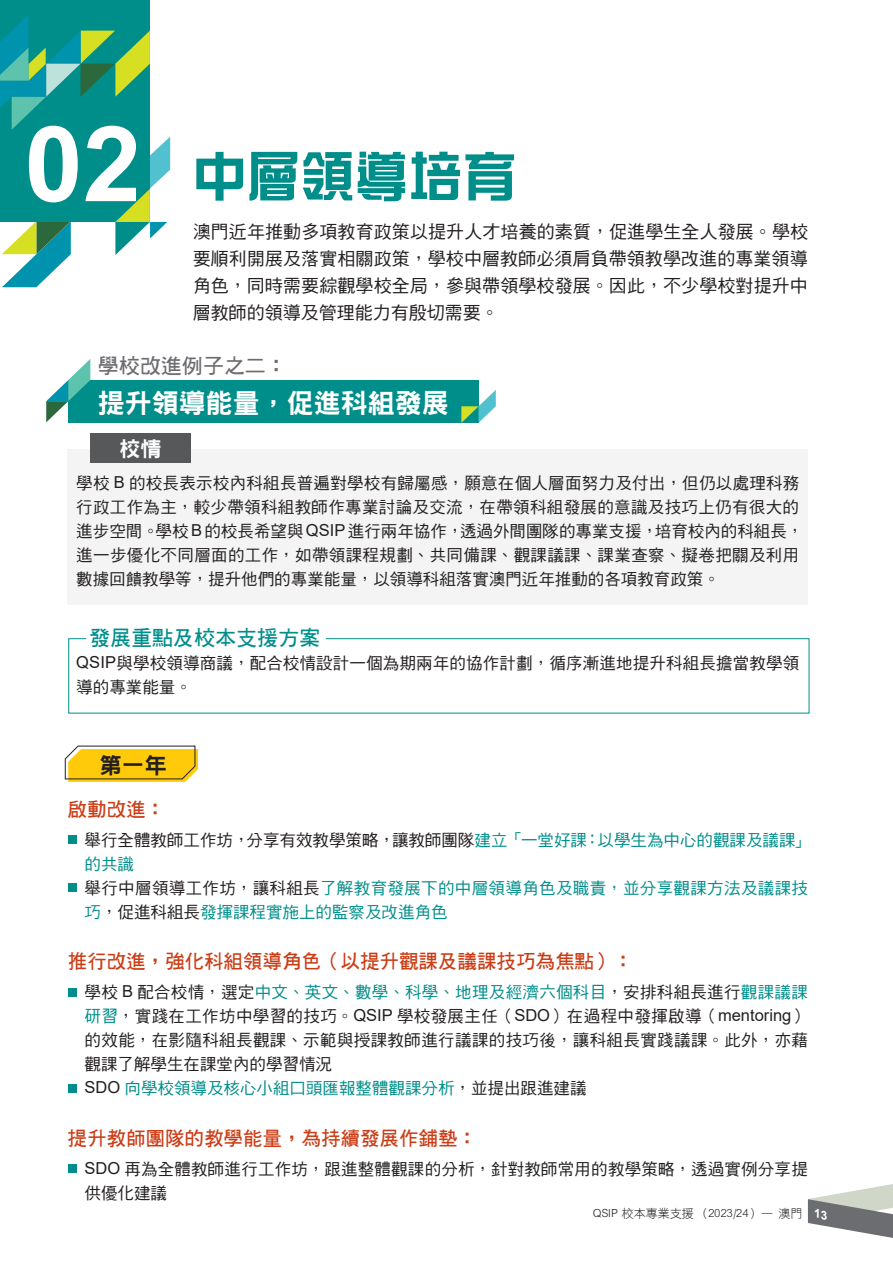
<style>
.page{position:relative;width:893px;height:1263px;background:#fff}
.page>*{position:absolute;margin:0;border:0;box-sizing:border-box;transform-origin:0 0}
.t1{font:700 105px "Arial";color:#fff}
.t2{font:54px "DF Zong Yi Bd HK BF";color:#008e8a}
.t3{font:27px "DFN Hei XB HK BF";color:#fff}
.t4{font:22.5px "DFN Hei XB HK BF";color:#231f20}
.t5{font:21px "DF Hei Bd HK BF";color:#008e8a}
.t6{font:21px "DF Hei Bd HKP BF";color:#6c6d70}
.t7{font:21px "DFN Hei XB HK BF";color:#fff}
.t8{font:19.5px "DF Hei Bd HKP BF";color:#cb3d16}
.t9{font:18px/27px "DF Hei Md HKSCS U";letter-spacing:.005em;color:#231f20;text-align:justify}
.t10{font:16.5px/24px "DF Hei Md HKSCS U";letter-spacing:.015em;color:#231f20}
.t11{font:16.5px/24px "DF Hei Md HKSCS U";color:#008e8a}
.t12{font:12px "Arial Lgt";color:#231f20}
.s1{font-family:"Arial"}
.s2{color:#231f20}
.s3{color:#008e8a}
.s4{font-family:"DF Hei Lt HKP BF"}
</style>
<div class="page">
<div style="left:68px;top:449px;width:740px;height:156px;background:#f4f4f4"></div>
<div style="left:68px;top:380px;width:411px;height:43px;background:#008e8a"></div>
<svg style="left:461px;top:390px;width:35px;height:33px"></svg>
<svg style="left:46px;top:359px;width:44px;height:63px"></svg>
<svg style="left:2px;top:222px;width:69px;height:65px"></svg>
<div style="left:0;top:0;width:150px;height:222px;background:#008e8a"></div>
<svg style="left:0;top:15px;width:150px;height:115px"></svg>
<svg style="left:115px;top:137px;width:55px;height:118px"></svg>
<div style="left:68px;top:835px;width:9px;height:9px;background:#008e8a"></div>
<div style="left:68px;top:883px;width:9px;height:9px;background:#008e8a"></div>
<div style="left:68px;top:988px;width:9px;height:9px;background:#008e8a"></div>
<div style="left:68px;top:1084px;width:9px;height:9px;background:#008e8a"></div>
<div style="left:68px;top:1164px;width:9px;height:9px;background:#008e8a"></div>
<svg style="left:65px;top:745px;width:133px;height:37px;background:#f0c62c"></svg>
<svg style="left:68px;top:638px;width:742px;height:76px"></svg>
<div style="left:90px;top:433px;width:101px;height:30px;background:#57585a"></div>
<svg style="left:808px;top:1184px;width:85px;height:54px"></svg>
<h1 class="t1" style="left:24px;top:90px;width:118px">02</h1>
<h2 class="t2" style="left:193px;top:149px;width:325px">中層領導培育</h2>
<p class="t9" style="left:193px;top:218px;width:617px">澳門近年推動多項教育政策以提升人才培養的素質，促進學生全人發展。學校要順利開展及落實相關政策，學校中層教師必須肩負帶領教學改進的專業領導角色，同時需要綜觀學校全局，參與帶領學校發展。因此，不少學校對提升中層教師的領導及管理能力有殷切需要。</p>
<p class="t6" style="left:98px;top:355px;width:190px">學校改進例子之二：</p>
<h3 class="t3" style="left:98px;top:389px;width:353px">提升領導能量，促進科組發展</h3>
<p class="t7" style="left:119px;top:438px;width:43px">校情</p>
<p class="t10" style="left:76px;top:471px;width:728px">學校 <span class="s1">B</span> 的校長表示校內科組長普遍對學校有歸屬感，願意在個人層面努力及付出，但仍以處理科務行政工作為主，較少帶領科組教師作專業討論及交流，在帶領科組發展的意識及技巧上仍有很大的進步空間。學校<span class="s1">B</span>的校長希望與<span class="s1">QSIP</span>進行兩年協作，透過外間團隊的專業支援，培育校內的科組長，進一步優化不同層面的工作，如帶領課程規劃、共同備課、觀課議課、課業查察、擬卷把關及利用數據回饋教學等，提升他們的專業能量，以領導科組落實澳門近年推動的各項教育政策。</p>
<p class="t5" style="left:89px;top:627px;width:233px">發展重點及校本支援方案</p>
<p class="t10" style="left:76px;top:651px;width:724px"><span class="s1">QSIP</span>與學校領導商議，配合校情設計一個為期兩年的協作計劃，循序漸進地提升科組長擔當教學領導的專業能量。</p>
<h3 class="t4" style="left:99px;top:754px;width:69px">第一年</h3>
<p class="t8" style="left:68px;top:799px;width:99px">啟動改進︰</p>
<p class="t11" style="left:85px;top:828px;width:729px"><span class="s2">舉行全體教師工作坊，分享有效教學策略，讓教師團隊</span>建立「一堂好課：以學生為中心的觀課及議課」的共識<br><span class="s2">舉行中層領導工作坊，讓科組長</span>了解教育發展下的中層領導角色及職責，並分享觀課方法及議課技巧<span class="s2">，促進科組長</span>發揮課程實施上的監察及改進角色</p>
<p class="t8" style="left:68px;top:951px;width:567px">推行改進，強化科組領導角色（以提升觀課及議課技巧為焦點）︰</p>
<p class="t10" style="left:85px;top:980px;width:725px">學校 <span class="s1">B</span> 配合校情，選定<span class="s3">中文、英文、數學、科學、地理及經濟六個科目</span>，安排科組長進行<span class="s3">觀課議課研習</span>，實踐在工作坊中學習的技巧。<span class="s1">QSIP</span> 學校發展主任（<span class="s1">SDO</span>）在過程中發揮啟導（<span class="s1">mentoring</span>）的效能，在影隨科組長觀課、示範與授課教師進行議課的技巧後，讓科組長實踐議課。此外，亦藉觀課了解學生在課堂內的學習情況<br><span class="s1">SDO</span> <span class="s3">向學校領導及核心小組口頭匯報整體觀課分析</span>，並提出跟進建議</p>
<p class="t8" style="left:68px;top:1128px;width:411px">提升教師團隊的教學能量，為持續發展作鋪墊︰</p>
<p class="t10" style="left:85px;top:1157px;width:725px"><span class="s1">SDO</span> 再為全體教師進行工作坊，跟進整體觀課的分析，針對教師常用的教學策略，透過實例分享提供優化建議</p>
<p class="t12" style="left:594px;top:1207px;width:210px">QSIP <span class="s4">校本專業支援（</span>2023/24<span class="s4">）— 澳門</span></p>
</div>
